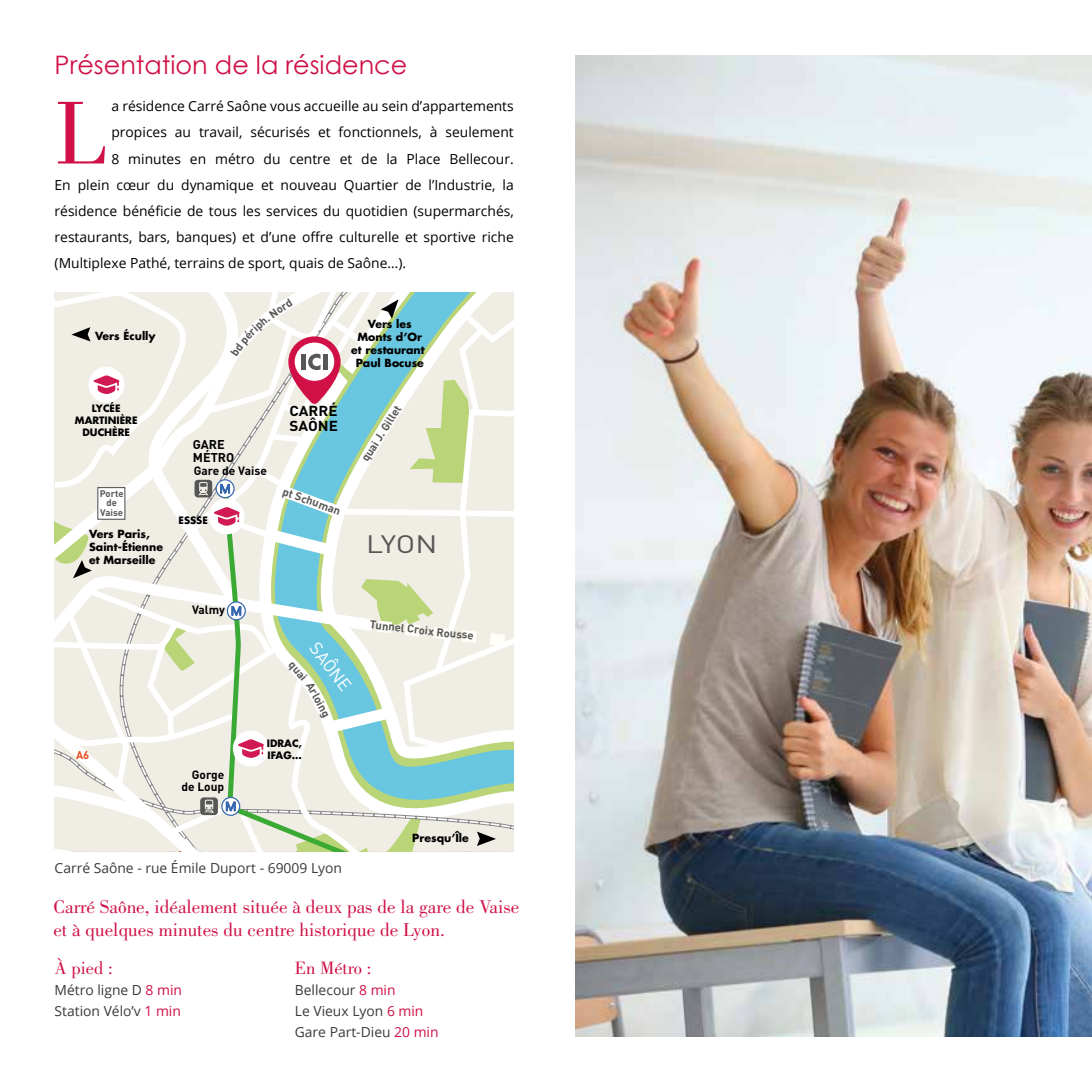
<style>
.page{position:relative;width:1092px;height:1092px;background:#fff}
.page>*{position:absolute;margin:0;border:0;box-sizing:border-box;transform-origin:0 0}
.t1{font:92.23px "Bodoni";color:#d01046}
.t2{font:25.38px "Century Gothic";color:#d01046}
.t3{font:24.85px "DIN";color:#575756;scale:1.2 1}
.t4{font:19.25px/22.8px "Bodoni";color:#d01046}
.t5{font:18.55px "Bodoni";color:#d01046}
.t6{font:17.68px "DIN";color:#fff}
.t7{font:700 14.35px/14.3px "DIN";color:#000;scale:1.07 1}
.t8{font:13.83px "Open Sans";color:#000}
.t9{font:13.83px/21px "Open Sans";color:#393a3d}
.t10{font:700 12.6px/12.6px "DIN";color:#000}
.t11{font:700 11.9px/11.9px "DIN";color:#000;text-align:right}
.t12{font:700 11.2px "DIN";color:#575756}
.t13{font:700 11.2px "DIN";color:#e94c1d}
.t14{font:700 10.85px/13.1px "Futura";color:#000}
.t15{font:700 9.97px/11.9px "Futura";color:#000}
.t16{font:700 9.45px/9.5px "DIN";color:#575756;text-align:center}
.s1{color:#d01046}
</style>
<div class="page">
<img style="left:575px;top:55px;width:516px;height:981px">
<svg style="left:55px;top:292px;width:458px;height:559px"></svg>
<h2 class="t2" style="left:55px;top:49px;width:354px">Présentation de la résidence</h2>
<h1 class="t1" style="left:55px;top:82px;width:53px">L</h1>
<p class="t8" style="left:111px;top:97px;width:404px">a résidence Carré Saône vous accueille au sein d’appartements</p>
<p class="t8" style="left:111px;top:123px;width:404px">propices au travail, sécurisés et fonctionnels, à seulement</p>
<p class="t8" style="left:111px;top:149px;width:404px">8 minutes en métro du centre et de la Place Bellecour.</p>
<p class="t8" style="left:55px;top:175px;width:460px">En plein cœur du dynamique et nouveau Quartier de l’Industrie, la</p>
<p class="t8" style="left:55px;top:201px;width:460px">résidence bénéficie de tous les services du quotidien (supermarchés,</p>
<p class="t8" style="left:55px;top:227px;width:460px">restaurants, bars, banques) et d’une offre culturelle et sportive riche</p>
<p class="t8" style="left:55px;top:254px;width:353px">(Multiplexe Pathé, terrains de sport, quais de Saône…).</p>
<p class="t14" style="left:95px;top:329px;width:62px">Vers Écully</p>
<p class="t14" style="left:351px;top:317px;width:75px;text-align:center">Vers les<br>Monts d’Or et restaurant<br>Paul Bocuse</p>
<p class="t15" style="left:75px;top:402px;width:64px;text-align:center">LYCÉE<br>MARTINIÈRE<br>DUCHÈRE</p>
<p class="t7" style="left:289px;top:403px;width:47px">CARRÉ<br>SAÔNE</p>
<p class="t10" style="left:193px;top:438px;width:43px">GARE<br>MÉTRO</p>
<p class="t16" style="left:100px;top:488px;width:25px">Porte de<br>Vaise</p>
<p class="t14" style="left:89px;top:527px;width:75px">Vers Paris,<br>Saint-Étienne et Marseille</p>
<p class="t11" style="left:194px;top:464px;width:75px">Gare de Vaise</p>
<p class="t15" style="left:178px;top:514px;width:31px">ESSSE</p>
<p class="t12" style="left:286px;top:484px;width:62px;rotate:19deg">pt Schuman</p>
<p class="t12" style="left:358px;top:456px;width:65px;rotate:-57deg">quai J. Gillet</p>
<h3 class="t3" style="left:366px;top:528px;width:61px">LYON</h3>
<p class="t11" style="left:192px;top:603px;width:35px">Valmy</p>
<p class="t13" style="left:76px;top:747px;width:15px">A6</p>
<p class="t11" style="left:181px;top:767px;width:44px">Gorge de Loup</p>
<p class="t6" style="left:322px;top:637px;width:57px;rotate:53deg">SAÔNE</p>
<p class="t12" style="left:296px;top:657px;width:23px;rotate:49deg">quai</p>
<p class="t12" style="left:315px;top:679px;width:39px;rotate:61deg">Arloing</p>
<p class="t15" style="left:267px;top:737px;width:37px">IDRAC,<br>IFAG...</p>
<p class="t12" style="left:370px;top:617px;width:106px;rotate:6deg">Tunnel Croix Rousse</p>
<p class="t14" style="left:412px;top:831px;width:58px">Presqu’Île</p>
<p class="t9" style="left:55px;top:856px;width:289px">Carré Saône - rue Émile Duport - 69009 Lyon</p>
<h3 class="t4" style="left:53px;top:895px;width:467px">Carré Saône, idéalement située à deux pas de la gare de Vaise et à quelques minutes du centre historique de Lyon.</h3>
<h3 class="t5" style="left:55px;top:957px;width:60px">À pied :</h3>
<p class="t9" style="left:55px;top:979px;width:129px">Métro ligne D <span class="s1">8 min<br></span>Station Vélo’v <span class="s1">1 min</span></p>
<h3 class="t5" style="left:295px;top:957px;width:78px">En Métro :</h3>
<p class="t9" style="left:295px;top:979px;width:145px">Bellecour <span class="s1">8 min<br></span>Le Vieux Lyon <span class="s1">6 min<br></span>Gare Part-Dieu <span class="s1">20 min</span></p>
</div>
